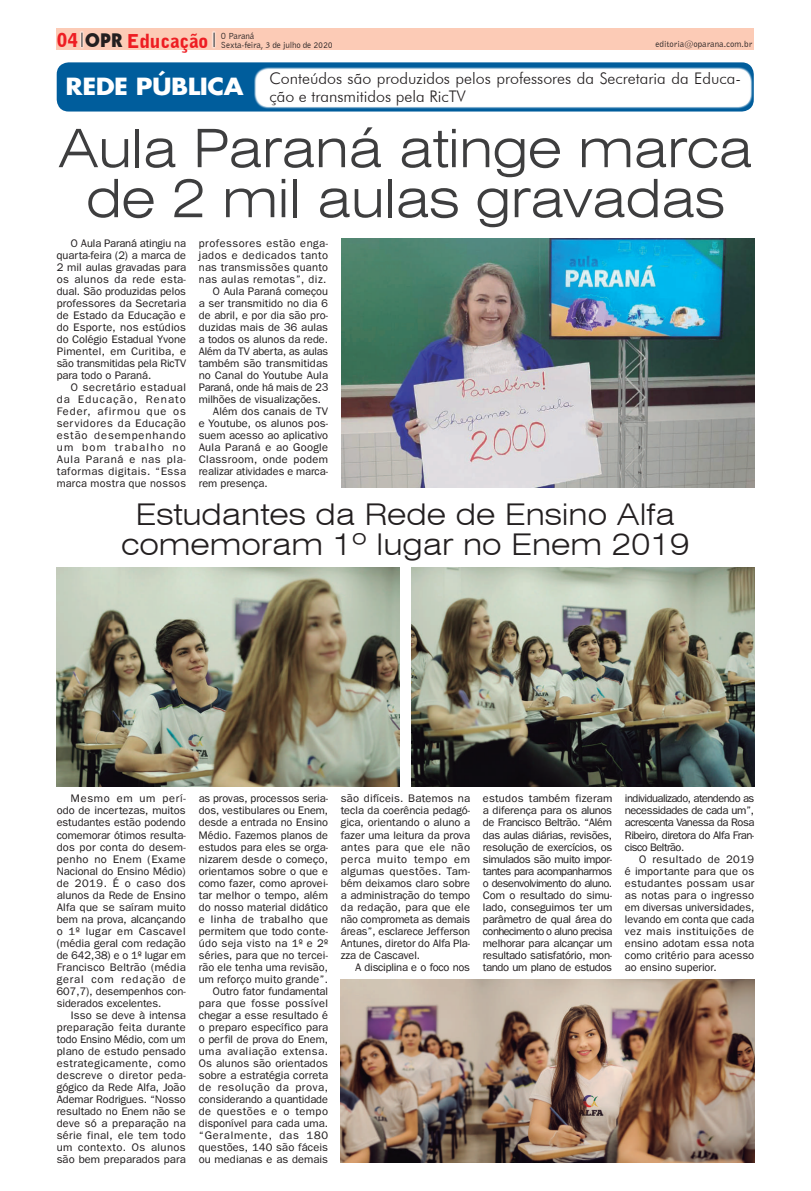
<style>
.page{position:relative;width:811px;height:1191px;background:#fff}
.page>*{position:absolute;margin:0;border:0;box-sizing:border-box;transform-origin:0 0}
.t1{font:300 expanded 53px/50px "Swiss 721 BT";letter-spacing:-.01em;color:#3e3e3f;text-align:center}
.t2{font:300 expanded 30px/30px "Swiss 721 BT";color:#231f20;text-align:center}
.t3{font:700 23px "Futura";letter-spacing:-.02em;color:#fff;scale:1.1 1}
.t4{font:900 19px "Bell Gothic BT";color:#ee1d23}
.t5{font:300 16px/18px "Futura BT";color:#231f20}
.t6{font:11px/12px "Franklin Gothic";letter-spacing:.01em;color:#231f20;text-align:justify}
.t7{font:11px "Franklin Gothic";letter-spacing:-.01em;color:#231f20}
.t8{font:11px "Franklin Gothic";letter-spacing:.045em;color:#231f20}
.t9{font:11px "Franklin Gothic";letter-spacing:.035em;color:#231f20}
.t10{font:11px "Franklin Gothic";letter-spacing:.04em;color:#231f20}
.t11{font:11px "Franklin Gothic";letter-spacing:-.015em;color:#231f20}
.t12{font:9px/9px "Bell Gothic BT";letter-spacing:-.02em;color:#231f20}
.t13{font:9px "Bell Gothic BT";color:#231f20}
.s1{font-family:"Geometric 231 BT Heavy C";font-weight:400;color:#231f20}
</style>
<div class="page">
<div style="left:57px;top:28px;width:697px;height:22px;background:#fccbb6"></div>
<svg style="left:80px;top:31px;width:4px;height:18px"></svg>
<svg style="left:82px;top:33px;width:1px;height:14px"></svg>
<svg style="left:212px;top:31px;width:4px;height:18px"></svg>
<svg style="left:214px;top:33px;width:1px;height:14px"></svg>
<svg style="left:56px;top:62px;width:698px;height:50px"></svg>
<div style="left:57px;top:62px;width:697px;height:49px;background:#005d9c;border-radius:12px"></div>
<svg style="left:254px;top:67px;width:499px;height:42px;background:#5c97bf"></svg>
<div style="left:257px;top:70px;width:493px;height:36px;background:#fff;border-radius:12px"></div>
<div style="left:257px;top:69px;width:493px;height:38px;border:1px solid #fff;border-radius:12px"></div>
<img style="left:341px;top:239px;width:413px;height:249px">
<img style="left:57px;top:568px;width:342px;height:218px">
<img style="left:341px;top:979px;width:413px;height:183px">
<img style="left:411px;top:568px;width:343px;height:218px">
<h3 class="t4" style="left:57px;top:29px;width:153px">04 <span class="s1">OPR</span> Educação</h3>
<p class="t12" style="left:221px;top:31px;width:113px">O Paraná<br>Sexta-feira, 3 de julho de 2020</p>
<p class="t13" style="left:655px;top:38px;width:98px">editoria@oparana.com.br</p>
<h3 class="t3" style="left:66px;top:70px;width:163px">REDE PÚBLICA</h3>
<h3 class="t5" style="left:269px;top:70px;width:473px">Conteúdos são produzidos pelos professores da Secretaria da Educa&shy;ção e transmitidos pela RicTV</h3>
<h1 class="t1" style="left:58px;top:123px;width:696px">Aula Paraná atinge marca de 2 mil aulas gravadas</h1>
<p class="t6" style="left:57px;top:237px;width:131px;text-indent:14px">O Aula Paraná atingiu na quarta-feira (2) a marca de 2 mil aulas gravadas para os alunos da rede esta&shy;dual. São produzidas pelos professores da Secretaria de Estado da Educação e do Esporte, nos estúdios do Colégio Estadual Yvone Pimentel, em Curitiba, e são transmitidas pela RicTV para todo o Paraná.</p>
<p class="t6" style="left:57px;top:381px;width:131px;text-indent:14px">O secretário estadual da Educação, Renato Feder, afirmou que os servidores da Educação estão desempenhando um bom trabalho no Aula Paraná e nas pla&shy;taformas digitais. “Essa marca mostra que nossos</p>
<p class="t8" style="left:199px;top:237px;width:131px">professores estão enga-</p>
<p class="t8" style="left:199px;top:249px;width:131px">jados e dedicados tanto</p>
<p class="t9" style="left:199px;top:261px;width:131px">nas transmissões quanto</p>
<p class="t10" style="left:199px;top:273px;width:129px">nas aulas remotas”, diz.</p>
<p class="t6" style="left:213px;top:285px;width:117px">O Aula Paraná começou</p>
<p class="t6" style="left:199px;top:297px;width:131px">a ser transmitido no dia 6</p>
<p class="t6" style="left:199px;top:309px;width:131px">de abril, e por dia são pro-</p>
<p class="t6" style="left:199px;top:321px;width:131px">duzidas mais de 36 aulas</p>
<p class="t6" style="left:199px;top:333px;width:131px">a todos os alunos da rede.</p>
<p class="t7" style="left:199px;top:345px;width:131px">Além da TV aberta, as aulas</p>
<p class="t6" style="left:199px;top:357px;width:131px">também são transmitidas</p>
<p class="t6" style="left:199px;top:369px;width:131px">no Canal do Youtube Aula</p>
<p class="t7" style="left:199px;top:381px;width:131px">Paraná, onde há mais de 23</p>
<p class="t6" style="left:199px;top:393px;width:124px">milhões de visualizações.</p>
<p class="t6" style="left:213px;top:405px;width:117px">Além dos canais de TV</p>
<p class="t6" style="left:199px;top:417px;width:131px">e Youtube, os alunos pos-</p>
<p class="t6" style="left:199px;top:429px;width:131px">suem acesso ao aplicativo</p>
<p class="t6" style="left:199px;top:441px;width:131px">Aula Paraná e ao Google</p>
<p class="t9" style="left:199px;top:453px;width:131px">Classroom, onde podem</p>
<p class="t6" style="left:199px;top:465px;width:131px">realizar atividades e marca-</p>
<p class="t6" style="left:199px;top:477px;width:70px">rem presença.</p>
<h2 class="t2" style="left:121px;top:500px;width:570px">Estudantes da Rede de Ensino Alfa comemoram 1º lugar no Enem 2019</h2>
<p class="t6" style="left:57px;top:792px;width:131px;text-indent:14px">Mesmo em um perí&shy;odo de incertezas, muitos estudantes estão podendo comemorar ótimos resulta&shy;dos por conta do desem&shy;penho no Enem (Exame Nacional do Ensino Médio) de 2019. É o caso dos alunos da Rede de Ensino Alfa que se saíram muito bem na prova, alcançando o 1º lugar em Cascavel (média geral com redação de 642,38) e o 1º lugar em Francisco Beltrão (média geral com redação de 607,7), desempenhos con&shy;siderados excelentes.</p>
<p class="t6" style="left:57px;top:1008px;width:131px;text-indent:14px">Isso se deve à intensa preparação feita durante todo Ensino Médio, com um plano de estudo pensado estrategicamente, como descreve o diretor peda&shy;gógico da Rede Alfa, João Ademar Rodrigues. “Nosso resultado no Enem não se deve só a preparação na série final, ele tem todo um contexto. Os alunos são bem preparados para</p>
<p class="t6" style="left:199px;top:792px;width:131px;text-align:right">as provas, processos seria&shy;dos, vestibulares ou Enem, desde a entrada no Ensino<br>Médio. Fazemos planos de estudos para eles se orga&shy;nizarem desde o começo, orientamos sobre o que e como fazer, como aprovei&shy;tar melhor o tempo, além do nosso material didático e linha de trabalho que permitem que todo conte&shy;údo seja visto na 1º e 2º séries, para que no tercei&shy;rão ele tenha uma revisão, um reforço muito grande”.<br>Outro fator fundamental para que fosse possível chegar a esse resultado é o preparo específico para o perfil de prova do Enem, uma avaliação extensa.<br>Os alunos são orientados sobre a estratégia correta de resolução da prova, considerando a quantidade de questões e o tempo disponível para cada uma. “Geralmente, das 180 questões, 140 são fáceis ou medianas e as demais</p>
<p class="t6" style="left:341px;top:792px;width:131px">são difíceis. Batemos na tecla da coerência pedagó&shy;gica, orientando o aluno a fazer uma leitura da prova antes para que ele não perca muito tempo em algumas questões. Tam&shy;bém deixamos claro sobre a administração do tempo da redação, para que ele não comprometa as demais áreas”, esclarece Jefferson Antunes, diretor do Alfa Pla&shy;zza de Cascavel.</p>
<p class="t11" style="left:355px;top:960px;width:116px">A disciplina e o foco nos</p>
<p class="t6" style="left:483px;top:792px;width:131px">estudos também fizeram a diferença para os alunos de Francisco Beltrão. “Além das aulas diárias, revisões, resolução de exercícios, os simulados são muito impor&shy;tantes para acompanharmos o desenvolvimento do aluno.<br>Com o resultado do simu&shy;lado, conseguimos ter um parâmetro de qual área do conhecimento o aluno precisa melhorar para alcançar um resultado satisfatório, mon&shy;tando um plano de estudos</p>
<p class="t6" style="left:625px;top:792px;width:131px">individualizado, atendendo as necessidades de cada um”, acrescenta Vanessa da Rosa Ribeiro, diretora do Alfa Fran&shy;cisco Beltrão.</p>
<p class="t6" style="left:625px;top:852px;width:131px;text-indent:14px">O resultado de 2019 é importante para que os estudantes possam usar as notas para o ingresso em diversas universidades, levando em conta que cada vez mais instituições de ensino adotam essa nota como critério para acesso ao ensino superior.</p>
</div>
